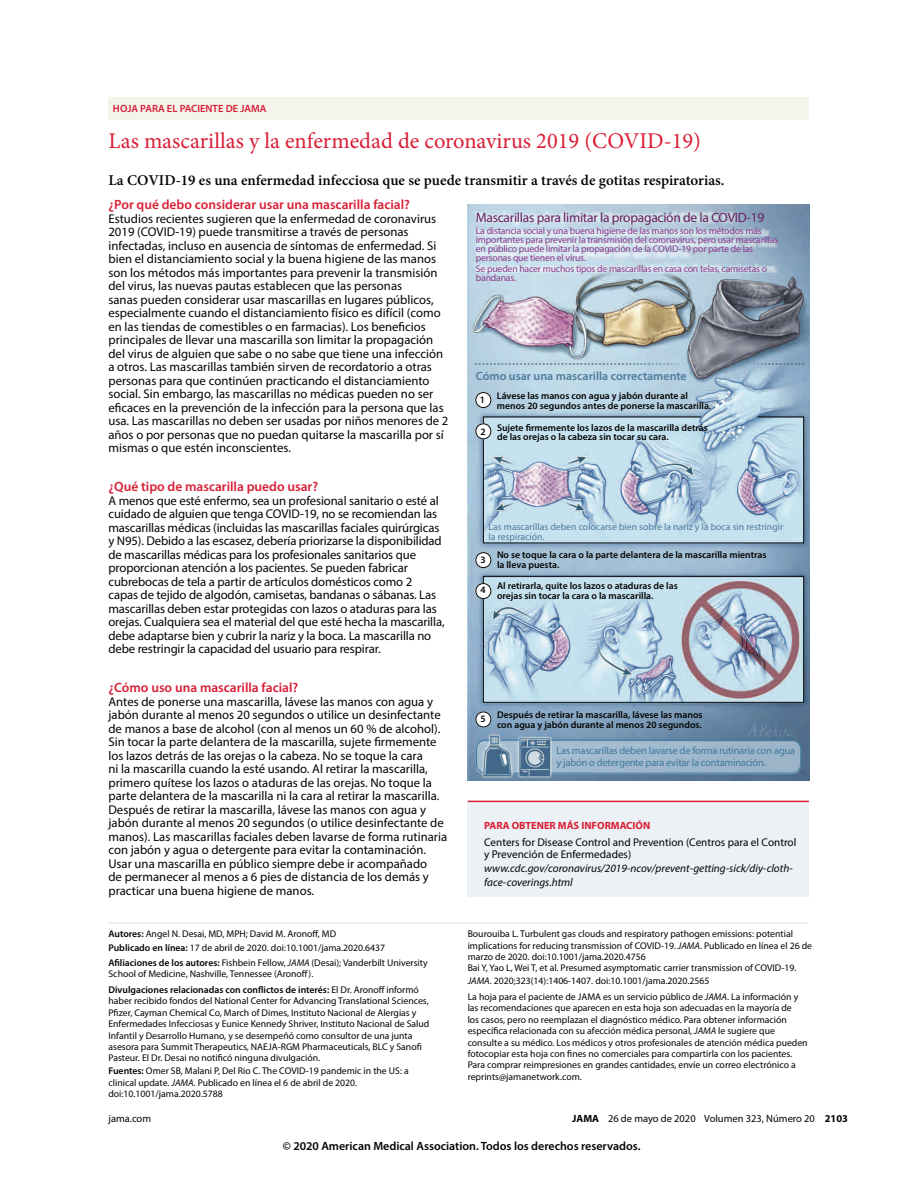
<style>
.page{position:relative;width:918px;height:1188px;background:#fff}
.page>*{position:absolute;margin:0;border:0;box-sizing:border-box;transform-origin:0 0}
.t1{font:22.5px "Minion Pro";color:#d91e36}
.t2{font:600 15px "Minion Pro";color:#040503}
.t3{font:600 13.5px "Myriad Pro";color:#d91e36}
.t4{font:13.5px "Myriad Pro";letter-spacing:-.02em;color:#661f5f}
.t5{font:12.75px/13.5px "Myriad Pro";color:#040503}
.t6{font:600 12px "Myriad Pro";color:#040503}
.t7{font:600 12px "Myriad Pro";color:#507a9b}
.t8{font:11.25px/11.2px "Myriad Pro";color:#040503}
.t9{font:italic 11.25px/14.2px "Myriad Pro";color:#040503}
.t10{font:10.5px/11.4px "Myriad Pro";letter-spacing:-.02em;color:#3f799c}
.t11{font:10.5px "Myriad Pro";color:#040503}
.t12{font:700 10.5px "Myriad Pro";color:#d91e36}
.t13{font:600 10.5px "Myriad Pro";color:#d91e36}
.t14{font:9.75px/11.4px "Myriad Pro";color:#040503}
.t15{font:600 9.75px/9.8px "Myriad Pro";color:#040503}
.t16{font:9.75px/9px "Myriad Pro";letter-spacing:-.02em;color:#8e3b8c}
.t17{font:9.75px/9.8px "Myriad Pro";color:#507a9b}
.s1{font-weight:600}
.s2{font-style:italic}
.s3{color:#fff}
.s4{font-weight:700}
</style>
<div class="page">
<img style="left:468px;top:204px;width:342px;height:576px">
<svg style="left:475px;top:392px;width:17px;height:16px"></svg>
<svg style="left:475px;top:417px;width:329px;height:126px;background:#b7cfdf"></svg>
<svg style="left:475px;top:552px;width:17px;height:16px"></svg>
<svg style="left:475px;top:576px;width:329px;height:127px;background:#b0c4d4"></svg>
<svg style="left:475px;top:711px;width:17px;height:17px"></svg>
<svg style="left:476px;top:739px;width:14px;height:35px"></svg>
<svg style="left:551px;top:739px;width:251px;height:35px;background:#97b1c7"></svg>
<svg style="left:501px;top:740px;width:17px;height:1px"></svg>
<div style="left:468px;top:802px;width:341px;height:94px;background:#ebf1f4"></div>
<hr style="left:468px;top:801px;width:341px;height:1px;background:#d91e36">
<div style="left:108px;top:97px;width:701px;height:23px;background:#f5f4eb"></div>
<hr style="left:108px;top:922px;width:700px;height:2px;background:#e8e8de">
<p class="t13" style="left:113px;top:102px;width:155px">HOJA PARA EL PACIENTE DE JAMA</p>
<h1 class="t1" style="left:108px;top:125px;width:594px">Las mascarillas y la enfermedad de coronavirus 2019 (COVID-19)</h1>
<p class="t2" style="left:108px;top:170px;width:618px">La COVID-19 es una enfermedad infecciosa que se puede transmitir a través de gotitas respiratorias.</p>
<p class="t3" style="left:108px;top:196px;width:303px">¿Por qué debo considerar usar una mascarilla facial?</p>
<p class="t5" style="left:108px;top:212px;width:342px">Estudios recientes sugieren que la enfermedad de coronavirus 2019 (COVID-19) puede transmitirse a través de personas infectadas, incluso en ausencia de síntomas de enfermedad. Si bien el distanciamiento social y la buena higiene de las manos son los métodos más importantes para prevenir la transmisión del virus, las nuevas pautas establecen que las personas<br>sanas pueden considerar usar mascarillas en lugares públicos, especialmente cuando el distanciamiento físico es difícil (como en las tiendas de comestibles o en farmacias). Los beneficios principales de llevar una mascarilla son limitar la propagación del virus de alguien que sabe o no sabe que tiene una infección a otros. Las mascarillas también sirven de recordatorio a otras personas para que continúen practicando el distanciamiento social. Sin embargo, las mascarillas no médicas pueden no ser eficaces en la prevención de la infección para la persona que las usa. Las mascarillas no deben ser usadas por niños menores de 2 años o por personas que no puedan quitarse la mascarilla por sí mismas o que estén inconscientes.</p>
<p class="t3" style="left:108px;top:478px;width:211px">¿Qué tipo de mascarilla puedo usar?</p>
<p class="t5" style="left:108px;top:494px;width:338px">A menos que esté enfermo, sea un profesional sanitario o esté al cuidado de alguien que tenga COVID-19, no se recomiendan las mascarillas médicas (incluidas las mascarillas faciales quirúrgicas y N95). Debido a las escasez, debería priorizarse la disponibilidad de mascarillas médicas para los profesionales sanitarios que proporcionan atención a los pacientes. Se pueden fabricar cubrebocas de tela a partir de artículos domésticos como 2 capas de tejido de algodón, camisetas, bandanas o sábanas. Las mascarillas deben estar protegidas con lazos o ataduras para las orejas. Cualquiera sea el material del que esté hecha la mascarilla, debe adaptarse bien y cubrir la nariz y la boca. La mascarilla no debe restringir la capacidad del usuario para respirar.</p>
<p class="t3" style="left:108px;top:679px;width:191px">¿Cómo uso una mascarilla facial?</p>
<p class="t5" style="left:108px;top:695px;width:340px">Antes de ponerse una mascarilla, lávese las manos con agua y jabón durante al menos 20 segundos o utilice un desinfectante de manos a base de alcohol (con al menos un 60 % de alcohol).<br>Sin tocar la parte delantera de la mascarilla, sujete firmemente los lazos detrás de las orejas o la cabeza. No se toque la cara<br>ni la mascarilla cuando la esté usando. Al retirar la mascarilla, primero quítese los lazos o ataduras de las orejas. No toque la parte delantera de la mascarilla ni la cara al retirar la mascarilla.<br>Después de retirar la mascarilla, lávese las manos con agua y jabón durante al menos 20 segundos (o utilice desinfectante de manos). Las mascarillas faciales deben lavarse de forma rutinaria con jabón y agua o detergente para evitar la contaminación.<br>Usar una mascarilla en público siempre debe ir acompañado<br>de permanecer al menos a 6 pies de distancia de los demás y practicar una buena higiene de manos.</p>
<p class="t4" style="left:476px;top:209px;width:290px">Mascarillas para limitar la propagación de la COVID-19</p>
<p class="t16" style="left:476px;top:226px;width:304px">La distancia social y una buena higiene de las manos son los métodos más importantes para prevenir la transmisión del coronavirus, pero usar mascarillas en público puede limitar la propagación de la COVID-19 por parte de las personas que tienen el virus.</p>
<p class="t16" style="left:476px;top:264px;width:293px">Se pueden hacer muchos tipos de mascarillas en casa con telas, camisetas o bandanas.</p>
<p class="t7" style="left:476px;top:368px;width:212px">Cómo usar una mascarilla correctamente</p>
<p class="t15" style="left:480px;top:395px;width:7px">1</p>
<p class="t15" style="left:497px;top:390px;width:216px">Lávese las manos con agua y jabón durante al menos 20 segundos antes de ponerse la mascarilla.</p>
<p class="t15" style="left:481px;top:427px;width:7px">2</p>
<p class="t15" style="left:497px;top:422px;width:212px">Sujete firmemente los lazos de la mascarilla detrás de las orejas o la cabeza sin tocar su cara.</p>
<p class="t17" style="left:489px;top:522px;width:296px">Las mascarillas deben colocarse bien sobre la nariz y la boca sin restringir la respiración.</p>
<p class="t15" style="left:481px;top:554px;width:7px">3</p>
<p class="t15" style="left:497px;top:550px;width:271px">No se toque la cara o la parte delantera de la mascarilla mientras la lleva puesta.</p>
<p class="t15" style="left:481px;top:585px;width:7px">4</p>
<p class="t15" style="left:497px;top:580px;width:182px">Al retirarla, quite los lazos o ataduras de las orejas sin tocar la cara o la mascarilla.</p>
<p class="t15" style="left:481px;top:714px;width:7px">5</p>
<p class="t15" style="left:497px;top:709px;width:207px;line-height:10.5px">Después de retirar la mascarilla, lávese las manos con agua y jabón durante al menos 20 segundos.</p>
<p class="t10" style="left:556px;top:745px;width:240px">Las mascarillas deben lavarse de forma rutinaria con agua y jabón o detergente para evitar la contaminación.</p>
<p class="t12" style="left:484px;top:819px;width:168px">PARA OBTENER MÁS INFORMACIÓN</p>
<p class="t8" style="left:484px;top:837px;width:314px">Centers for Disease Control and Prevention (Centros para el Control y Prevención de Enfermedades)</p>
<p class="t9" style="left:484px;top:861px;width:310px">www.cdc.gov/coronavirus/2019-ncov/prevent-getting-sick/diy-cloth&shy;face-coverings.html</p>
<p class="t14" style="left:108px;top:927px;width:321px;line-height:14.2px"><span class="s1">Autores:</span> Angel N. Desai, MD, MPH; David M. Aronoff, MD<br><span class="s1">Publicado en línea:</span> 17 de abril de 2020. doi:10.1001/jama.2020.6437<br><span class="s1">Afiliaciones de los autores:</span> Fishbein Fellow, <span class="s2">JAMA</span> (Desai); Vanderbilt University</p>
<p class="t14" style="left:108px;top:966px;width:312px;line-height:15.9px">School of Medicine, Nashville, Tennessee (Aronoff).<br><span class="s1">Divulgaciones relacionadas con conflictos de interés:</span> El Dr. Aronoff informó</p>
<p class="t14" style="left:108px;top:995px;width:322px">haber recibido fondos del National Center for Advancing Translational Sciences, Pfizer, Cayman Chemical Co, March of Dimes, Instituto Nacional de Alergias y Enfermedades Infecciosas y Eunice Kennedy Shriver, Instituto Nacional de Salud Infantil y Desarrollo Humano, y se desempeñó como consultor de una junta asesora para Summit Therapeutics, NAEJA-RGM Pharmaceuticals, BLC y Sanofi Pasteur. El Dr. Desai no notificó ninguna divulgación.</p>
<p class="t14" style="left:108px;top:1065px;width:302px"><span class="s1">Fuentes:</span> Omer SB, Malani P, Del Rio C. The COVID-19 pandemic in the US: a clinical update. <span class="s2">JAMA</span>. Publicado en línea el 6 de abril de 2020. doi:10.1001/jama.2020.5788</p>
<p class="t14" style="left:468px;top:928px;width:346px">Bourouiba L. Turbulent gas clouds and respiratory pathogen emissions: potential implications for reducing transmission of COVID-19. <span class="s2">JAMA</span>. Publicado en línea el 26 de marzo de 2020. doi:10.1001/jama.2020.4756<br>Bai Y, Yao L, Wei T, et al. Presumed asymptomatic carrier transmission of COVID-19.</p>
<p class="t14" style="left:468px;top:973px;width:332px;line-height:15.9px"><span class="s2">JAMA</span>. 2020;323(14):1406-1407. doi:10.1001/jama.2020.2565<br>La hoja para el paciente de JAMA es un servicio público de <span class="s2">JAMA</span>. La información y</p>
<p class="t14" style="left:468px;top:1002px;width:342px">las recomendaciones que aparecen en esta hoja son adecuadas en la mayoría de<br>los casos, pero no reemplazan el diagnóstico médico. Para obtener información específica relacionada con su afección médica personal, <span class="s2">JAMA</span> le sugiere que consulte a su médico. Los médicos y otros profesionales de atención médica pueden fotocopiar esta hoja con fines no comerciales para compartirla con los pacientes.<br>Para comprar reimpresiones en grandes cantidades, envíe un correo electrónico a reprints@jamanetwork.com.</p>
<p class="t11" style="left:108px;top:1112px;width:44px">jama.com</p>
<p class="t11" style="left:509px;top:1112px;width:340px"><span class="s3">(Reimpresión)</span> <span class="s4">JAMA</span> 26 de mayo de 2020 Volumen 323, Número 20 <span class="s4">2103</span></p>
<p class="t6" style="left:283px;top:1138px;width:359px">© 2020 American Medical Association. Todos los derechos reservados.</p>
</div>
